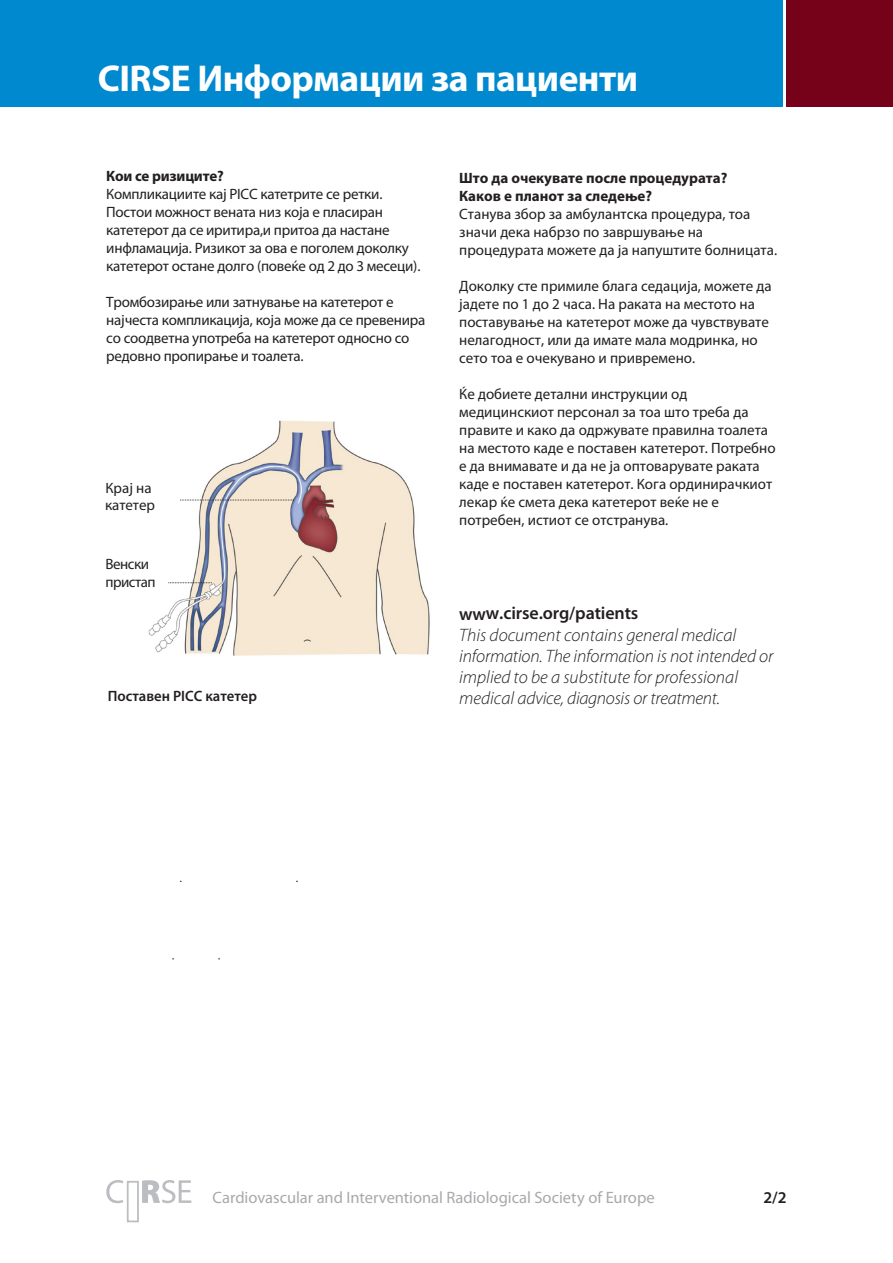
<style>
.page{position:relative;width:893px;height:1263px;background:#fff}
.page>*{position:absolute;margin:0;border:0;box-sizing:border-box;transform-origin:0 0}
.t1{font:700 37.5px "Myriad Pro";letter-spacing:-.015em;color:#fff}
.t2{font:italic 300 18px/21px "Myriad Pro";color:#231f20}
.t3{font:600 18px "Myriad Pro";letter-spacing:-.005em;color:#231f20}
.t4{font:16.5px "Myriad Pro";letter-spacing:-.005em;color:#a8a9ad}
.t5{font:600 16.5px "Myriad Pro";color:#231f20}
.t6{font:15px/18px "Myriad Pro";color:#231f20}
.t7{font:700 15px/18px "Myriad Pro";color:#231f20}
.t8{font:600 15px "Myriad Pro";color:#231f20}
.t9{font:15px/18px "Myriad Pro";letter-spacing:-.03em;color:#231f20}
</style>
<div class="page">
<div style="left:0;top:0;width:782px;height:106px;background:#0089cf"></div>
<div style="left:787px;top:0;width:106px;height:106px;background:#750219"></div>
<img style="left:148px;top:420px;width:282px;height:236px">
<svg style="left:180px;top:500px;width:114px;height:1px"></svg>
<svg style="left:169px;top:582px;width:44px;height:1px"></svg>
<svg style="left:106px;top:1180px;width:85px;height:23px"></svg>
<div style="left:127px;top:1181px;width:12px;height:41px;background:#fff;border:2px solid #bcbdc0"></div>
<h1 class="t1" style="left:98px;top:53px;width:542px">CIRSE Информации за пациенти</h1>
<p class="t7" style="left:106px;top:167px;width:119px">Кои се ризиците?</p>
<p class="t6" style="left:106px;top:185px;width:316px">Компликациите кај PICС катетрите се ретки.<br>Постои можност вената низ која е пласиран катетерот да се иритира,и притоа да настане инфламација. Ризикот за ова е поголем доколку катетерот остане долго (повеќе од 2 до 3 месеци).</p>
<p class="t6" style="left:106px;top:293px;width:320px">Тромбозирање или затнување на катетерот е најчеста компликација, која може да се превенира со соодветна употреба на катетерот односно со редовно пропирање и тоалета.</p>
<p class="t6" style="left:105px;top:479px;width:51px;line-height:17.2px">Крај на катетер</p>
<p class="t9" style="left:105px;top:554px;width:52px">Венски пристап</p>
<p class="t8" style="left:108px;top:686px;width:151px">Поставен PICC катетер</p>
<p class="t7" style="left:459px;top:168px;width:270px">Што да очекувате после процедурата?<br>Каков е планот за следење?</p>
<p class="t6" style="left:459px;top:205px;width:319px">Станува збор за амбулантска процедура, тоа значи дека набрзо по завршување на процедурата можете да ја напуштите болницата.</p>
<p class="t6" style="left:459px;top:277px;width:314px">Доколку сте примиле блага седација, можете да јадете по 1 до 2 часа. На раката на местото на поставување на катетерот може да чувствувате нелагодност, или да имате мала модринка, но сето тоа е очекувано и привремено.</p>
<p class="t6" style="left:459px;top:385px;width:318px">Ќе добиете детални инструкции од медицинскиот персонал за тоа што треба да правите и како да одржувате правилна тоалета на местото каде е поставен катетерот. Потребно е да внимавате и да не ја оптоварувате раката каде е поставен катетерот. Кога ординирачкиот лекар ќе смета дека катетерот веќе не е потребен, истиот се отстранува.</p>
<p class="t3" style="left:459px;top:603px;width:181px">www.cirse.org/patients</p>
<p class="t2" style="left:459px;top:624px;width:316px">This document contains general medical information. The information is not intended or implied to be a substitute for professional medical advice, diagnosis or treatment.</p>
<p class="t4" style="left:213px;top:1188px;width:444px">Cardiovascular and Interventional Radiological Society of Europe</p>
<p class="t5" style="left:763px;top:1188px;width:25px">2/2</p>
</div>
